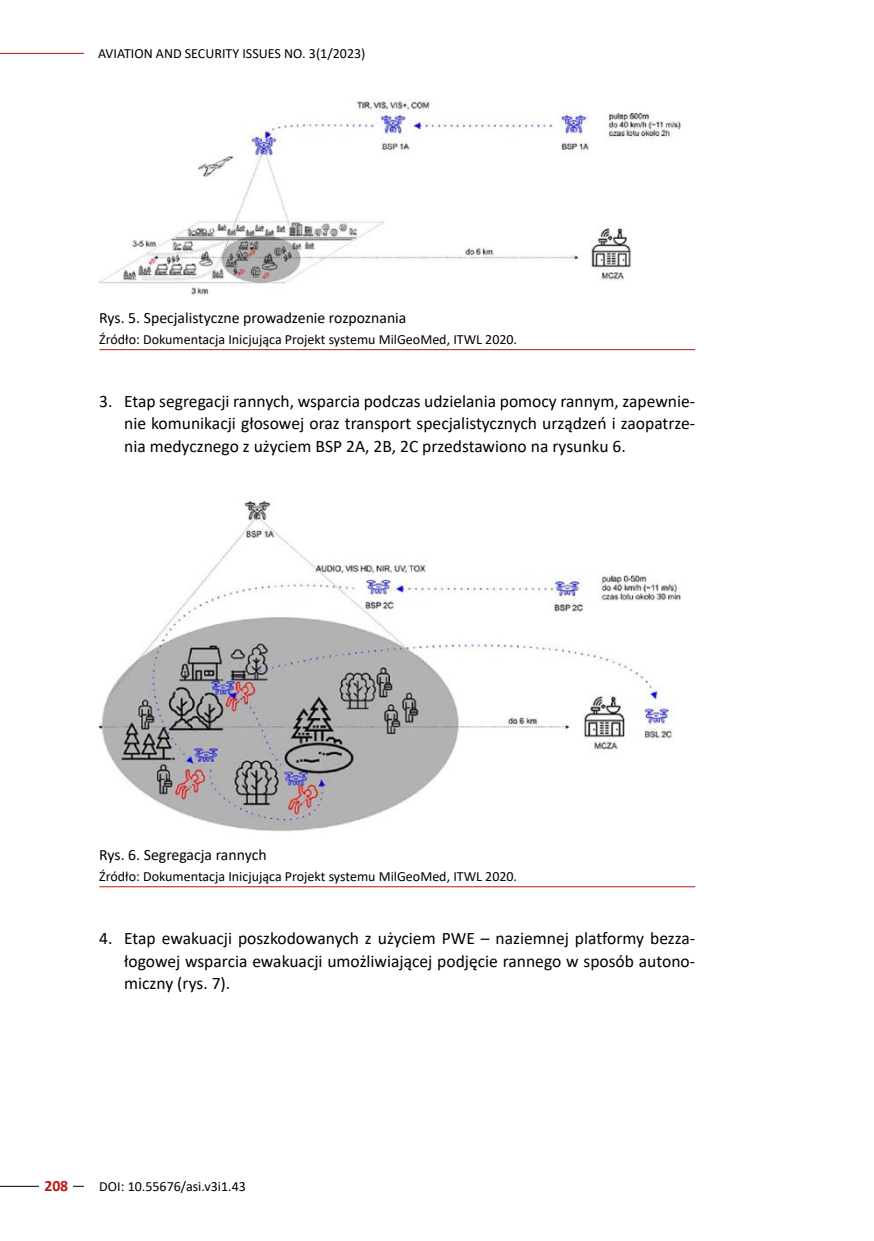
<style>
.page{position:relative;width:874px;height:1241px;background:#fff}
.page>*{position:absolute;margin:0;border:0;box-sizing:border-box;transform-origin:0 0}
.t1{font:17.5px/22.8px "Calibri";color:#000;text-align:justify}
.t2{font:15.75px "Calibri";color:#000}
.t3{font:700 15.75px "Calibri";color:#b81716}
.t4{font:14px "Calibri";color:#000}
</style>
<div class="page">
<hr style="left:0;top:1185px;width:84px;height:1px;background:#000">
<hr style="left:0;top:53px;width:84px;height:1px;background:#b81716">
<div style="left:39px;top:1154px;width:34px;height:60px;background:#fff"></div>
<hr style="left:99px;top:349px;width:595px;height:1px;background:#b81716">
<hr style="left:99px;top:886px;width:595px;height:1px;background:#b81716">
<img style="left:99px;top:99px;width:582px;height:196px">
<img style="left:99px;top:501px;width:582px;height:331px">
<p class="t4" style="left:98px;top:44px;width:269px">AVIATION AND SECURITY ISSUES NO. 3(1/2023)</p>
<p class="t2" style="left:99px;top:307px;width:308px">Rys. 5. Specjalistyczne prowadzenie rozpoznania</p>
<p class="t4" style="left:99px;top:330px;width:419px">Źródło: Dokumentacja Inicjująca Projekt systemu MilGeoMed, ITWL 2020.</p>
<p class="t1" style="left:124px;top:389px;width:572px;text-indent:-25px">3. Etap segregacji rannych, wsparcia podczas udzielania pomocy rannym, zapewnie&shy;nie komunikacji głosowej oraz transport specjalistycznych urządzeń i zaopatrze&shy;nia medycznego z użyciem BSP 2A, 2B, 2C przedstawiono na rysunku 6.</p>
<p class="t2" style="left:99px;top:844px;width:169px">Rys. 6. Segregacja rannych</p>
<p class="t4" style="left:99px;top:866px;width:419px">Źródło: Dokumentacja Inicjująca Projekt systemu MilGeoMed, ITWL 2020.</p>
<p class="t1" style="left:124px;top:926px;width:572px;text-indent:-25px">4. Etap ewakuacji poszkodowanych z użyciem PWE – naziemnej platformy bezza&shy;łogowej wsparcia ewakuacji umożliwiającej podjęcie rannego w sposób autono&shy;miczny (rys. 7).</p>
<p class="t3" style="left:44px;top:1173px;width:25px">208</p>
<p class="t4" style="left:99px;top:1176px;width:148px">DOI: 10.55676/asi.v3i1.43</p>
</div>
